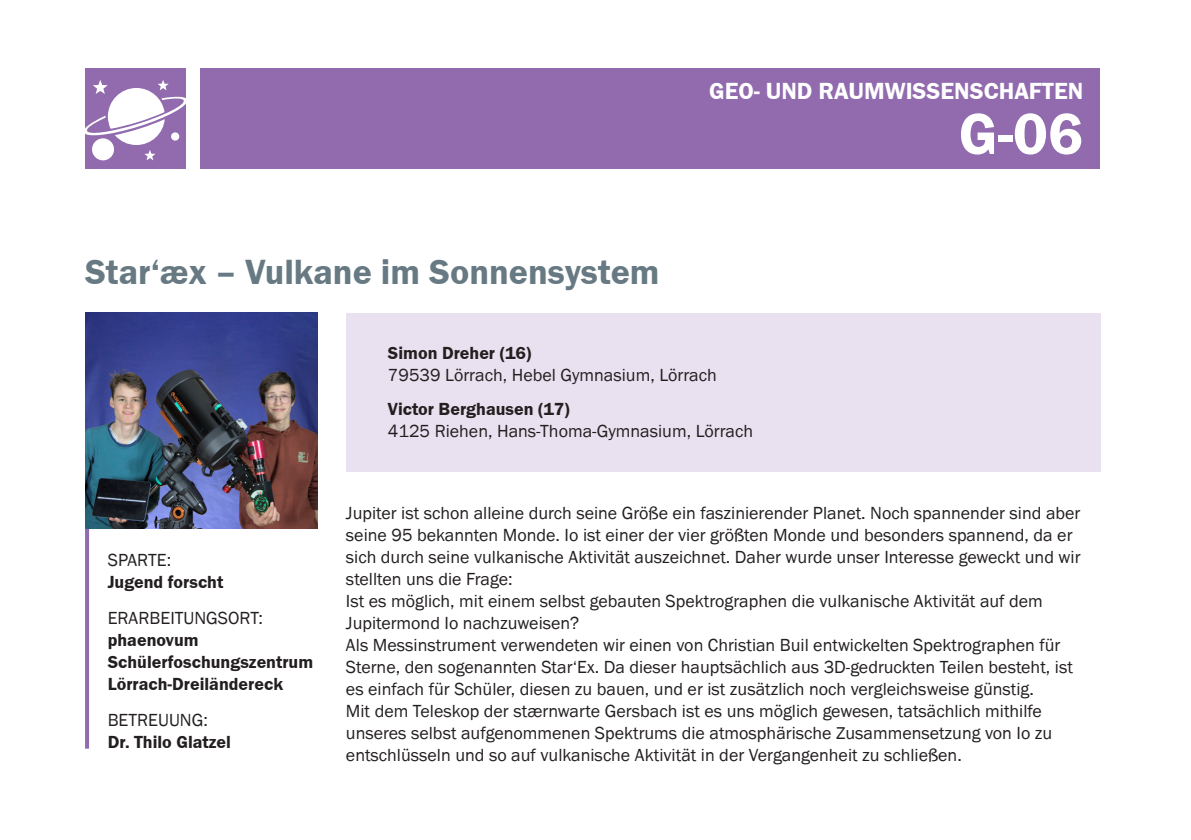
<style>
.page{position:relative;width:1191px;height:840px;background:#fff}
.page>*{position:absolute;margin:0;border:0;box-sizing:border-box;transform-origin:0 0}
.t1{font:700 60px "SICK Franklin";color:#fff}
.t2{font:700 36px "SICK Franklin";color:#677982}
.t3{font:700 24px "SICK Franklin";color:#fff}
.t4{font:18px/22px "SICK Franklin";color:#231f20}
.t5{font:700 18px/22px "SICK Franklin";color:#231f20}
</style>
<div class="page">
<div style="left:201px;top:68px;width:899px;height:101px;background:#916bae"></div>
<div style="left:85px;top:68px;width:101px;height:101px;background:#916bae"></div>
<svg style="left:85px;top:80px;width:101px;height:80px"></svg>
<div style="left:346px;top:312px;width:754px;height:159px;background:#e9e1ef"></div>
<hr style="left:85px;top:528px;width:4px;height:220px;background:#916bae">
<img style="left:85px;top:313px;width:232px;height:215px">
<p class="t2" style="left:85px;top:249px;width:576px">Star‘æx – Vulkane im Sonnensystem</p>
<h3 class="t3" style="left:709px;top:76px;width:375px">GEO- UND RAUMWISSENSCHAFTEN</h3>
<p class="t1" style="left:958px;top:97px;width:126px">G-06</p>
<p class="t4" style="left:108px;top:548px;width:65px">SPARTE:</p>
<p class="t5" style="left:108px;top:570px;width:117px">Jugend forscht</p>
<p class="t4" style="left:108px;top:606px;width:157px">ERARBEITUNGSORT:</p>
<p class="t5" style="left:108px;top:628px;width:207px">phaenovum<br>Schülerfoschungszentrum<br>Lörrach-Dreiländereck</p>
<p class="t4" style="left:108px;top:708px;width:102px">BETREUUNG:</p>
<p class="t5" style="left:108px;top:730px;width:125px">Dr. Thilo Glatzel</p>
<p class="t5" style="left:388px;top:342px;width:145px">Simon Dreher (16)</p>
<p class="t4" style="left:388px;top:364px;width:330px">79539 Lörrach, Hebel Gymnasium, Lörrach</p>
<p class="t5" style="left:388px;top:397px;width:183px">Victor Berghausen (17)</p>
<p class="t4" style="left:388px;top:419px;width:367px">4125 Riehen, Hans-Thoma-Gymnasium, Lörrach</p>
<p class="t4" style="left:346px;top:501px;width:736px">Jupiter ist schon alleine durch seine Größe ein faszinierender Planet. Noch spannender sind aber seine 95 bekannten Monde. Io ist einer der vier größten Monde und besonders spannend, da er sich durch seine vulkanische Aktivität auszeichnet. Daher wurde unser Interesse geweckt und wir stellten uns die Frage:</p>
<p class="t4" style="left:346px;top:589px;width:698px">Ist es möglich, mit einem selbst gebauten Spektrographen die vulkanische Aktivität auf dem<br>Jupitermond Io nachzuweisen?</p>
<p class="t4" style="left:346px;top:633px;width:728px">Als Messinstrument verwendeten wir einen von Christian Buil entwickelten Spektrographen für<br>Sterne, den sogenannten Star‘Ex. Da dieser hauptsächlich aus 3D-gedruckten Teilen besteht, ist es einfach für Schüler, diesen zu bauen, und er ist zusätzlich noch vergleichsweise günstig.</p>
<p class="t4" style="left:346px;top:699px;width:708px">Mit dem Teleskop der stærnwarte Gersbach ist es uns möglich gewesen, tatsächlich mithilfe unseres selbst aufgenommenen Spektrums die atmosphärische Zusammensetzung von Io zu entschlüsseln und so auf vulkanische Aktivität in der Vergangenheit zu schließen.</p>
</div>
